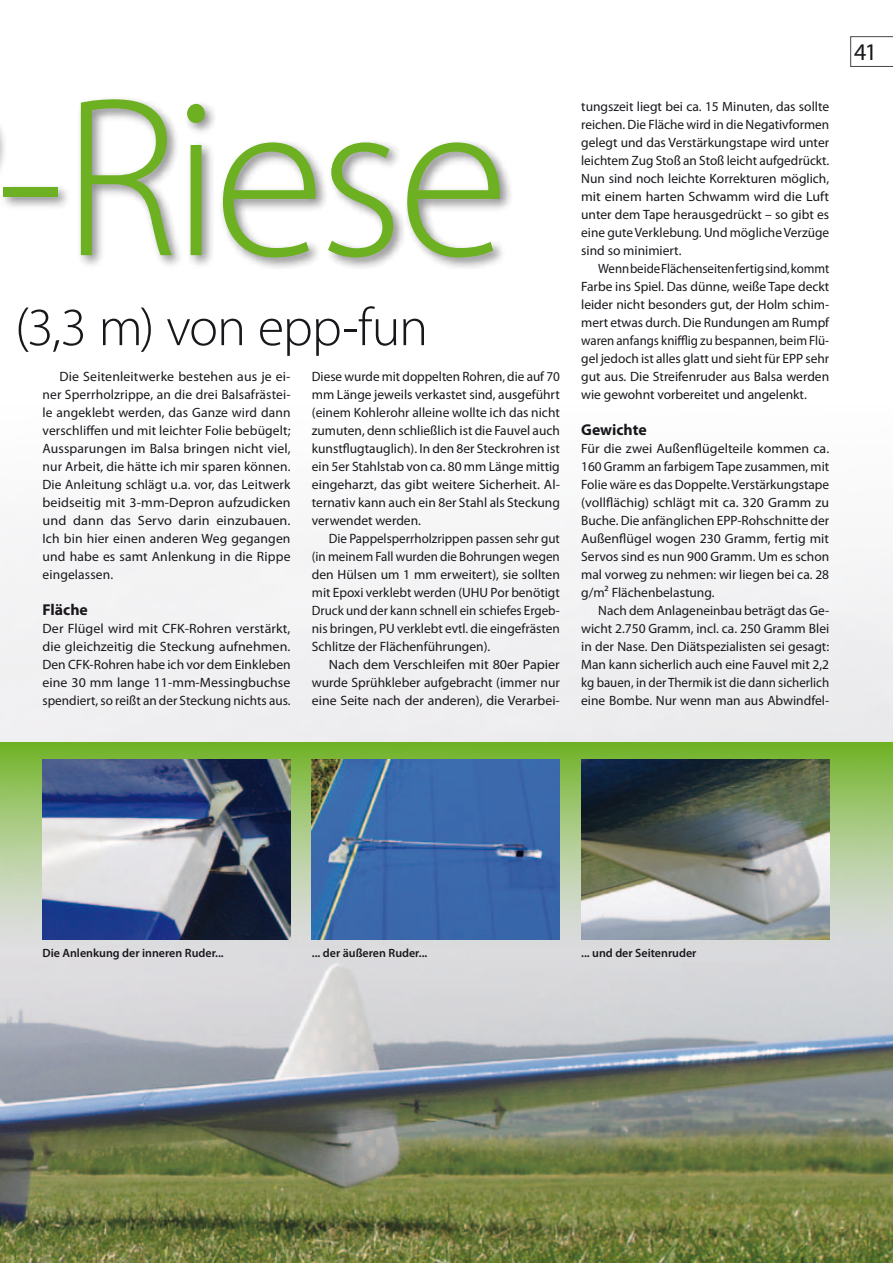
<style>
.page{position:relative;width:893px;height:1263px;background:#fff}
.page>*{position:absolute;margin:0;border:0;box-sizing:border-box;transform-origin:0 0}
.t1{font:300 229.5px "Myriad Pro";letter-spacing:-.03em;color:#6db122}
.t2{font:300 54px "Myriad Pro";letter-spacing:-.02em;color:#1a171c}
.t3{font:24px "Myriad Pro";color:#1a171c}
.t4{font:700 15.75px "Myriad Pro";color:#1a171c}
.t5{font:13.5px/18px "Myriad Pro";color:#1a171c;text-align:justify}
.t6{font:13.5px/18px "Myriad Pro";color:#1a171c;text-align:justify;scale:.95 1}
.t7{font:13.5px/18px "Myriad Pro";color:#1a171c;text-align:justify;scale:1.04 1}
.t8{font:13.5px/18px "Myriad Pro";color:#1a171c;text-align:justify;scale:1.05 1}
.t9{font:600 12px "Myriad Pro";color:#1a171c}
</style>
<div class="page">
<img style="left:0;top:529px;width:893px;height:734px">
<svg style="left:850px;top:36px;width:43px;height:31px"></svg>
<div style="left:0;top:95px;width:513px;height:176px;background:#1a171c;opacity:.5"></div>
<svg style="left:0;top:742px;width:893px;height:206px;background:#a3c580"></svg>
<img style="left:43px;top:759px;width:248px;height:180px">
<img style="left:312px;top:759px;width:248px;height:180px">
<img style="left:581px;top:759px;width:248px;height:180px">
<h1 class="t1" style="left:-4px;top:41px;width:514px">-Riese</h1>
<h2 class="t2" style="left:15px;top:295px;width:415px">(3,3 m) von epp-fun</h2>
<p class="t5" style="left:43px;top:367px;width:250px;text-indent:17px">Die Seitenleitwerke bestehen aus je ei&shy;ner Sperrholzrippe, an die drei Balsafrästei&shy;le angeklebt werden, das Ganze wird dann verschliffen und mit leichter Folie bebügelt; Aussparungen im Balsa bringen nicht viel, nur Arbeit, die hätte ich mir sparen können.<br>Die Anleitung schlägt u.a. vor, das Leitwerk beidseitig mit 3-mm-Depron aufzudicken und dann das Servo darin einzubauen.<br>Ich bin hier einen anderen Weg gegangen und habe es samt Anlenkung in die Rippe eingelassen.</p>
<p class="t4" style="left:43px;top:601px;width:47px">Fläche</p>
<p class="t7" style="left:43px;top:619px;width:240px">Der Flügel wird mit CFK-Rohren verstärkt, die gleichzeitig die Steckung aufnehmen.<br>Den CFK-Rohren habe ich vor dem Einkleben eine 30 mm lange 11-mm-Messingbuchse spendiert, so reißt an der Steckung nichts aus.</p>
<p class="t5" style="left:312px;top:367px;width:250px">Diese wurde mit doppelten Rohren, die auf 70 mm Länge jeweils verkastet sind, ausgeführt (einem Kohlerohr alleine wollte ich das nicht zumuten, denn schließlich ist die Fauvel auch kunstflugtauglich). In den 8er Steckrohren ist ein 5er Stahlstab von ca. 80 mm Länge mittig eingeharzt, das gibt weitere Sicherheit. Al&shy;ternativ kann auch ein 8er Stahl als Steckung verwendet werden.</p>
<p class="t5" style="left:312px;top:529px;width:250px;text-indent:17px">Die Pappelsperrholzrippen passen sehr gut (in meinem Fall wurden die Bohrungen wegen den Hülsen um 1 mm erweitert), sie sollten mit Epoxi verklebt werden (UHU Por benötigt Druck und der kann schnell ein schiefes Ergeb&shy;nis bringen, PU verklebt evtl. die eingefrästen Schlitze der Flächenführungen).</p>
<p class="t8" style="left:312px;top:655px;width:238px;text-indent:17px">Nach dem Verschleifen mit 80er Papier wurde Sprühkleber aufgebracht (immer nur eine Seite nach der anderen), die Verarbei-</p>
<p class="t5" style="left:581px;top:97px;width:250px">tungszeit liegt bei ca. 15 Minuten, das sollte reichen. Die Fläche wird in die Negativformen gelegt und das Verstärkungstape wird unter leichtem Zug Stoß an Stoß leicht aufgedrückt.<br>Nun sind noch leichte Korrekturen möglich, mit einem harten Schwamm wird die Luft unter dem Tape herausgedrückt – so gibt es eine gute Verklebung. Und mögliche Verzüge sind so minimiert.</p>
<p class="t6" style="left:581px;top:259px;width:263px;text-indent:17px">Wenn beide Flächenseiten fertig sind, kommt Farbe ins Spiel. Das dünne, weiße Tape deckt leider nicht besonders gut, der Holm schim&shy;mert etwas durch. Die Rundungen am Rumpf waren anfangs knifflig zu bespannen, beim Flü&shy;gel jedoch ist alles glatt und sieht für EPP sehr gut aus. Die Streifenruder aus Balsa werden wie gewohnt vorbereitet und angelenkt.</p>
<p class="t4" style="left:581px;top:421px;width:67px">Gewichte</p>
<p class="t5" style="left:581px;top:439px;width:250px">Für die zwei Außenflügelteile kommen ca.<br>160 Gramm an farbigem Tape zusammen, mit Folie wäre es das Doppelte. Verstärkungstape (vollflächig) schlägt mit ca. 320 Gramm zu Buche. Die anfänglichen EPP-Rohschnitte der Außenflügel wogen 230 Gramm, fertig mit Servos sind es nun 900 Gramm. Um es schon mal vorweg zu nehmen: wir liegen bei ca. 28 g/m² Flächenbelastung.</p>
<p class="t5" style="left:581px;top:601px;width:250px;text-indent:17px">Nach dem Anlageneinbau beträgt das Ge&shy;wicht 2.750 Gramm, incl. ca. 250 Gramm Blei in der Nase. Den Diätspezialisten sei gesagt:<br>Man kann sicherlich auch eine Fauvel mit 2,2 kg bauen, in der Thermik ist die dann sicherlich eine Bombe. Nur wenn man aus Abwindfel-</p>
<h3 class="t3" style="left:854px;top:37px;width:24px">41</h3>
<p class="t9" style="left:43px;top:945px;width:183px">Die Anlenkung der inneren Ruder...</p>
<p class="t9" style="left:312px;top:945px;width:117px">... der äußeren Ruder...</p>
<p class="t9" style="left:581px;top:945px;width:117px">... und der Seitenruder</p>
</div>
